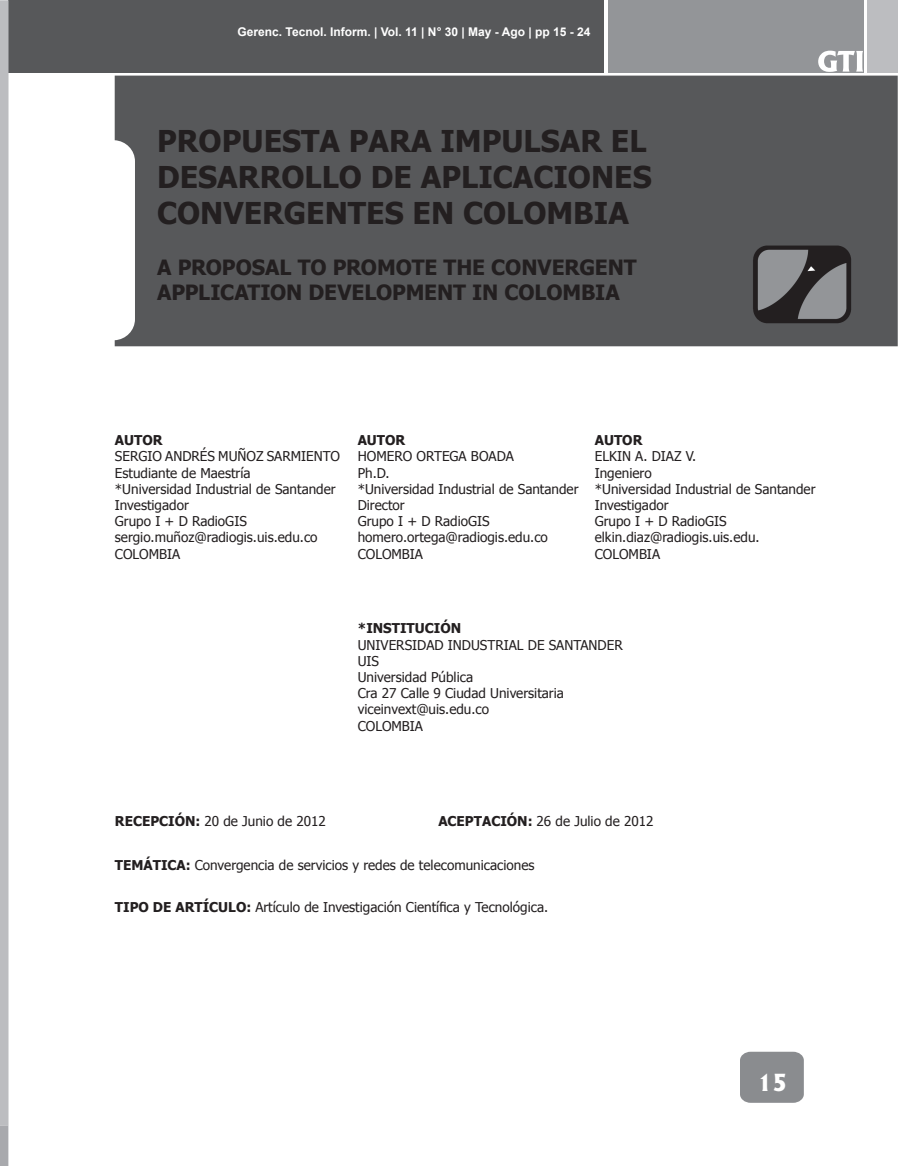
<style>
.page{position:relative;width:898px;height:1166px;background:#fff}
.page>*{position:absolute;margin:0;border:0;box-sizing:border-box;transform-origin:0 0}
.t1{font:700 30px/36px "Tahoma";color:#231f20}
.t2{font:800 22.5px "Albertus";color:#fff}
.t3{font:700 21px/25.2px "Tahoma";letter-spacing:-.005em;color:#231f20}
.t4{font:13.5px/16.2px "Tahoma";color:#231f20}
.t5{font:700 13.5px "Tahoma";color:#231f20}
.t6{font:700 12px "Arial";color:#fff}
.s1{font-weight:700}
</style>
<div class="page">
<div style="left:9px;top:0;width:595px;height:73px;background:#57585a"></div>
<div style="left:608px;top:0;width:255px;height:73px;background:#939598"></div>
<div style="left:867px;top:0;width:30px;height:73px;background:#bcbdc0"></div>
<div style="left:115px;top:76px;width:782px;height:270px;background:#57585a"></div>
<div style="left:740px;top:1051px;width:63px;height:51px;background:#8a8c8f"></div>
<svg style="left:818px;top:51px;width:44px;height:21px"></svg>
<svg style="left:0;top:0;width:9px;height:1165px;background:#bebfc2"></svg>
<img style="left:749px;top:242px;width:106px;height:83px">
<p class="t6" style="left:237px;top:24px;width:354px">Gerenc. Tecnol. Inform. | Vol. 11 | N° 30 | May - Ago | pp 15 - 24</p>
<h1 class="t1" style="left:157px;top:121px;width:496px">PROPUESTA PARA IMPULSAR EL<br>DESARROLLO DE APLICACIONES<br>CONVERGENTES EN COLOMbIA</h1>
<h3 class="t3" style="left:157px;top:253px;width:481px">A PROPOSAL TO PROMOTE THE CONVERGENT<br>APPLICATION DEVELOPMENT IN COLOMbIA</h3>
<p class="t5" style="left:115px;top:430px;width:49px">AUTOR</p>
<p class="t4" style="left:115px;top:447px;width:226px">SERGIO ANDRÉS MUÑOZ SARMIENTO<br>Estudiante de Maestría<br>*Universidad Industrial de Santander<br>Investigador<br>Grupo I + D RadioGIS sergio.muñoz@radiogis.uis.edu.co<br>COLOMBIA</p>
<p class="t5" style="left:357px;top:430px;width:49px">AUTOR</p>
<p class="t4" style="left:357px;top:447px;width:222px">HOMERO ORTEGA BOADA<br>Ph.D.<br>*Universidad Industrial de Santander<br>Director<br>Grupo I + D RadioGIS homero.ortega@radiogis.edu.co<br>COLOMBIA</p>
<p class="t5" style="left:594px;top:430px;width:49px">AUTOR</p>
<p class="t4" style="left:594px;top:447px;width:222px">ELKIN A. DIAZ V.<br>Ingeniero<br>*Universidad Industrial de Santander<br>Investigador<br>Grupo I + D RadioGIS elkin.diaz@radiogis.uis.edu.<br>COLOMBIA</p>
<p class="t5" style="left:357px;top:619px;width:105px">*INSTITUCIÓN</p>
<p class="t4" style="left:357px;top:635px;width:266px">UNIVERSIDAD INDUSTRIAL DE SANTANDER<br>UIS<br>Universidad Pública<br>Cra 27 Calle 9 Ciudad Universitaria viceinvext@uis.edu.co<br>COLOMBIA</p>
<p class="t4" style="left:115px;top:812px;width:212px"><span class="s1">RECEPCIÓN:</span> 20 de Junio de 2012</p>
<p class="t4" style="left:438px;top:812px;width:217px"><span class="s1">ACEPTACIÓN:</span> 26 de Julio de 2012</p>
<p class="t4" style="left:115px;top:856px;width:421px"><span class="s1">TEMÁTICA:</span> Convergencia de servicios y redes de telecomunicaciones</p>
<p class="t4" style="left:115px;top:898px;width:434px"><span class="s1">TIPO DE ARTÍCULO:</span> Artículo de Investigación Científica y Tecnológica.</p>
<h2 class="t2" style="left:757px;top:1068px;width:31px">15</h2>
</div>
